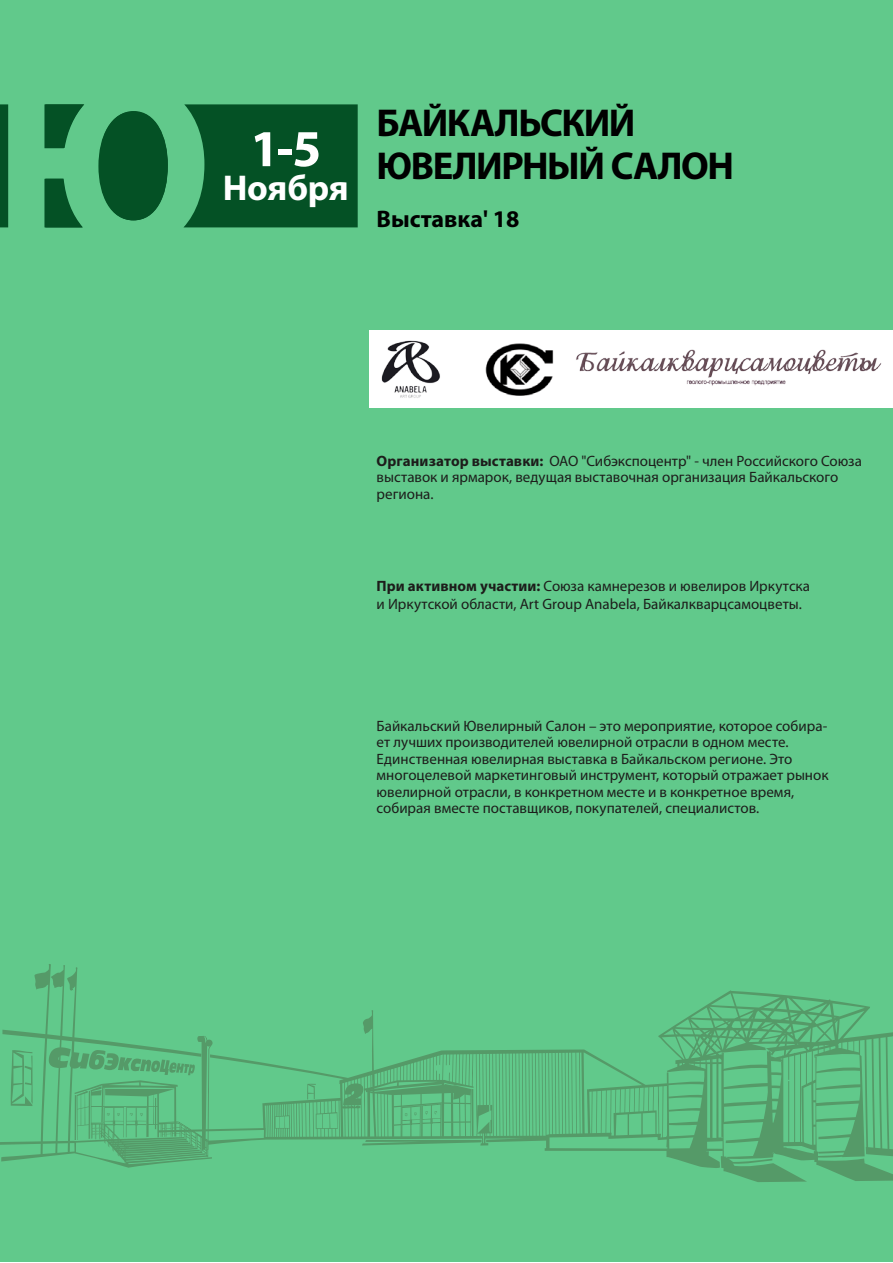
<style>
.page{position:relative;width:893px;height:1263px;background:#fff}
.page>*{position:absolute;margin:0;border:0;box-sizing:border-box;transform-origin:0 0}
.t1{font:700 52.2px "Myriad Pro";color:#fff}
.t2{font:700 39px/43.3px "Myriad Pro";letter-spacing:-.035em;color:#000}
.t3{font:700 36px "Myriad Pro";letter-spacing:-.01em;color:#fff}
.t4{font:700 24px "Myriad Pro";color:#000}
.t5{font:15px/16.5px "Myriad Pro";color:#1d1d1b}
.s1{font-weight:700}
</style>
<div class="page">
<div style="left:0;top:0;width:893px;height:1262px;background:#61c98b"></div>
<img style="left:376px;top:407px;width:79px;height:1px">
<div style="left:370px;top:330px;width:523px;height:77px;background:#fff"></div>
<svg style="left:0;top:964px;width:893px;height:218px"></svg>
<img style="left:381px;top:340px;width:59px;height:58px">
<img style="left:485px;top:343px;width:69px;height:53px">
<img style="left:576px;top:349px;width:306px;height:37px">
<svg style="left:0;top:104px;width:358px;height:123px"></svg>
<h1 class="t1" style="left:250px;top:119px;width:73px">1-5</h1>
<h3 class="t3" style="left:223px;top:168px;width:127px">Ноября</h3>
<h2 class="t2" style="left:377px;top:102px;width:359px">БАЙКАЛЬСКИЙ<br>ЮВЕЛИРНЫЙ САЛОН</h2>
<h3 class="t4" style="left:377px;top:205px;width:144px">Выставка' 18</h3>
<p class="t5" style="left:377px;top:453px;width:487px"><span class="s1">Организатор выставки:</span> ОАО "Сибэкспоцентр" - член Российского Союза выставок и ярмарок, ведущая выставочная организация Байкальского региона.</p>
<p class="t5" style="left:377px;top:578px;width:435px;line-height:18px"><span class="s1">При активном участии:</span> Союза камнерезов и ювелиров Иркутска и Иркутской области, Art Group Anabela, Байкалкварцсамоцветы.</p>
<p class="t5" style="left:377px;top:717px;width:453px">Байкальский Ювелирный Салон – это мероприятие, которое собира&shy;ет лучших производителей ювелирной отрасли в одном месте.<br>Единственная ювелирная выставка в Байкальском регионе. Это многоцелевой маркетинговый инструмент, который отражает рынок ювелирной отрасли, в конкретном месте и в конкретное время, собирая вместе поставщиков, покупателей, специалистов.</p>
</div>
